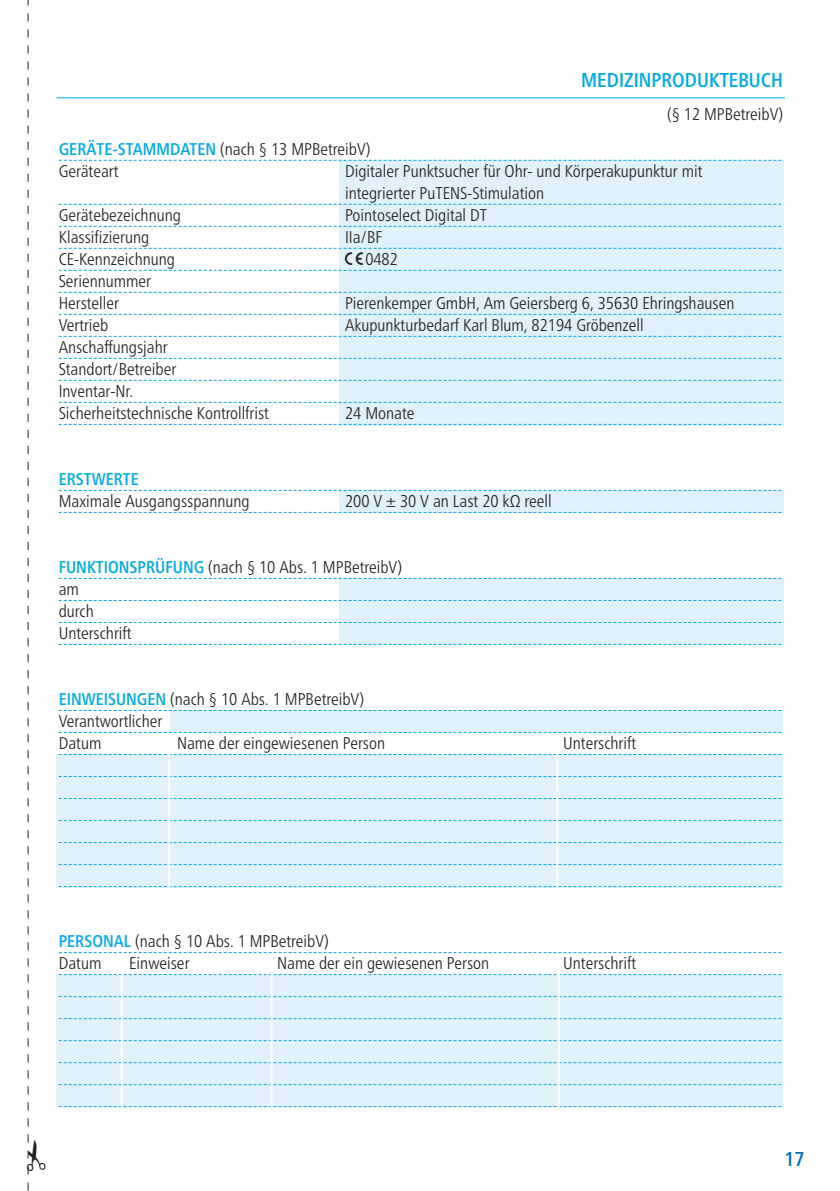
<style>
.page{position:relative;width:840px;height:1191px;background:#fff}
.page>*{position:absolute;margin:0;border:0;box-sizing:border-box;transform-origin:0 0}
.t1{font:500 condensed 20px "Frutiger Neue LT Pro";color:#00aae5}
.t2{font:500 condensed 20px "Frutiger Neue LT Pro";color:#006fba}
.t3{font:300 condensed 17px/22px "Frutiger Neue LT Pro";color:#231f20}
.t4{font:500 condensed 17px "Frutiger Neue LT Pro";color:#00aae5}
.s1{font-weight:500;color:#00aae5}
.s2{font-family:"MDD EN980";font-weight:400;font-stretch:normal}
</style>
<div class="page">
<hr style="left:57px;top:97px;width:727px;height:1px;background:#00aae5">
<div style="left:57px;top:975px;width:725px;height:132px;background:#e0f1fa"></div>
<div style="left:170px;top:710px;width:612px;height:23px;background:#e0f1fa"></div>
<div style="left:57px;top:754px;width:725px;height:133px;background:#e0f1fa"></div>
<div style="left:339px;top:578px;width:443px;height:67px;background:#e0f1fa"></div>
<div style="left:339px;top:490px;width:443px;height:23px;background:#e0f1fa"></div>
<div style="left:339px;top:160px;width:443px;height:265px;background:#e0f1fa"></div>
<svg style="left:59px;top:160px;width:721px;height:1px"></svg>
<svg style="left:59px;top:204px;width:721px;height:1px"></svg>
<svg style="left:59px;top:226px;width:721px;height:1px"></svg>
<svg style="left:59px;top:248px;width:721px;height:1px"></svg>
<svg style="left:59px;top:270px;width:721px;height:1px"></svg>
<svg style="left:59px;top:292px;width:721px;height:1px"></svg>
<svg style="left:59px;top:314px;width:721px;height:1px"></svg>
<svg style="left:59px;top:336px;width:721px;height:1px"></svg>
<svg style="left:59px;top:358px;width:721px;height:1px"></svg>
<svg style="left:59px;top:380px;width:721px;height:1px"></svg>
<svg style="left:59px;top:402px;width:721px;height:1px"></svg>
<svg style="left:59px;top:424px;width:721px;height:1px"></svg>
<svg style="left:59px;top:490px;width:721px;height:1px"></svg>
<svg style="left:59px;top:512px;width:721px;height:1px"></svg>
<svg style="left:59px;top:578px;width:721px;height:1px"></svg>
<svg style="left:59px;top:600px;width:721px;height:1px"></svg>
<svg style="left:59px;top:622px;width:721px;height:1px"></svg>
<svg style="left:59px;top:644px;width:721px;height:1px"></svg>
<svg style="left:59px;top:710px;width:721px;height:1px"></svg>
<svg style="left:59px;top:732px;width:721px;height:1px"></svg>
<svg style="left:59px;top:754px;width:721px;height:1px"></svg>
<svg style="left:59px;top:776px;width:721px;height:1px"></svg>
<svg style="left:59px;top:798px;width:721px;height:1px"></svg>
<svg style="left:59px;top:820px;width:721px;height:1px"></svg>
<svg style="left:59px;top:842px;width:721px;height:1px"></svg>
<svg style="left:59px;top:864px;width:721px;height:1px"></svg>
<svg style="left:59px;top:886px;width:721px;height:1px"></svg>
<svg style="left:59px;top:952px;width:721px;height:1px"></svg>
<svg style="left:59px;top:974px;width:721px;height:1px"></svg>
<svg style="left:59px;top:996px;width:721px;height:1px"></svg>
<svg style="left:59px;top:1018px;width:721px;height:1px"></svg>
<svg style="left:59px;top:1040px;width:721px;height:1px"></svg>
<svg style="left:59px;top:1062px;width:721px;height:1px"></svg>
<svg style="left:59px;top:1084px;width:721px;height:1px"></svg>
<svg style="left:59px;top:1106px;width:721px;height:1px"></svg>
<hr style="left:121px;top:957px;width:2px;height:154px;background:#fff">
<hr style="left:270px;top:957px;width:2px;height:154px;background:#fff">
<hr style="left:557px;top:957px;width:2px;height:154px;background:#fff">
<hr style="left:168px;top:733px;width:2px;height:154px;background:#fff">
<hr style="left:556px;top:733px;width:2px;height:154px;background:#fff">
<svg style="left:27px;top:0;width:2px;height:1191px"></svg>
<p class="t1" style="left:581px;top:68px;width:203px">MEDIZINPRODUKTEBUCH</p>
<p class="t3" style="left:666px;top:103px;width:118px">(§ 12 MPBetreibV)</p>
<p class="t3" style="left:59px;top:138px;width:313px"><span class="s1">GERÄTE-STAMMDATEN</span> (nach § 13 MPBetreibV)<br>Geräteart</p>
<p class="t3" style="left:345px;top:160px;width:359px">Digitaler Punktsucher für Ohr- und Körperakupunktur mit integrierter PuTENS-Stimulation</p>
<p class="t3" style="left:59px;top:204px;width:124px">Gerätebezeichnung</p>
<p class="t3" style="left:345px;top:204px;width:143px">Pointoselect Digital DT</p>
<p class="t3" style="left:59px;top:226px;width:92px">Klassifizierung</p>
<p class="t3" style="left:345px;top:226px;width:39px">IIa/BF</p>
<p class="t3" style="left:59px;top:248px;width:118px">CE-Kennzeichnung</p>
<p class="t3" style="left:345px;top:248px;width:54px"><span class="s2">C</span>0482</p>
<p class="t3" style="left:59px;top:270px;width:94px">Seriennummer<br>Hersteller</p>
<p class="t3" style="left:345px;top:292px;width:390px">Pierenkemper GmbH, Am Geiersberg 6, 35630 Ehringshausen</p>
<p class="t3" style="left:59px;top:314px;width:51px">Vertrieb</p>
<p class="t3" style="left:345px;top:314px;width:300px">Akupunkturbedarf Karl Blum, 82194 Gröbenzell</p>
<p class="t3" style="left:59px;top:336px;width:212px">Anschaffungsjahr<br>Standort/Betreiber<br>Inventar-Nr.<br>Sicherheitstechnische Kontrollfrist</p>
<p class="t3" style="left:345px;top:402px;width:71px">24 Monate</p>
<p class="t4" style="left:59px;top:469px;width:81px">ERSTWERTE</p>
<p class="t3" style="left:59px;top:490px;width:192px">Maximale Ausgangsspannung</p>
<p class="t3" style="left:345px;top:490px;width:208px">200 V ± 30 V an Last 20 kΩ reell</p>
<p class="t3" style="left:59px;top:556px;width:344px"><span class="s1">FUNKTIONSPRÜFUNG</span> (nach § 10 Abs. 1 MPBetreibV) am<br>durch<br>Unterschrift</p>
<p class="t3" style="left:59px;top:688px;width:306px"><span class="s1">EINWEISUNGEN</span> (nach § 10 Abs. 1 MPBetreibV)<br>Verantwortlicher<br>Datum</p>
<p class="t3" style="left:177px;top:732px;width:209px">Name der eingewiesenen Person</p>
<p class="t3" style="left:563px;top:732px;width:74px">Unterschrift</p>
<p class="t3" style="left:59px;top:930px;width:271px"><span class="s1">PERSONAL</span> (nach § 10 Abs. 1 MPBetreibV)<br>Datum</p>
<p class="t3" style="left:129px;top:952px;width:62px">Einweiser</p>
<p class="t3" style="left:277px;top:952px;width:213px">Name der ein gewiesenen Person</p>
<p class="t3" style="left:563px;top:952px;width:74px">Unterschrift</p>
<p class="t2" style="left:784px;top:1146px;width:22px">17</p>
</div>
